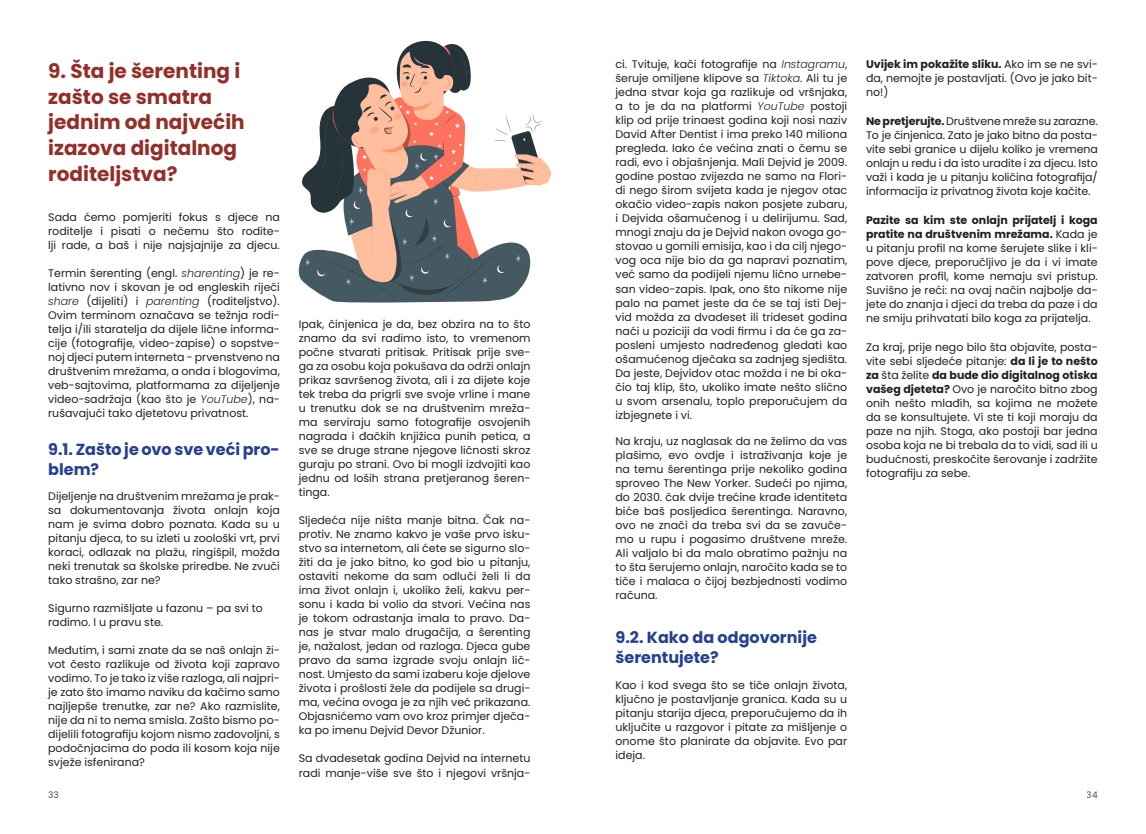
<style>
.page{position:relative;width:1146px;height:834px;background:#fff}
.page>*{position:absolute;margin:0;border:0;box-sizing:border-box;transform-origin:0 0}
.t1{font:700 20px/25.8px "Poppins";color:#942e28}
.t2{font:700 16px/20px "Poppins";color:#25408f}
.t3{font:11px/14px "Poppins";color:#231f20;text-align:justify}
.t4{font:9px "Poppins";color:#231f20}
.s1{font-weight:300;font-style:italic}
.s2{font-weight:700}
</style>
<div class="page">
<svg style="left:298px;top:40px;width:253px;height:263px"></svg>
<h1 class="t1" style="left:48px;top:58px;width:198px">9. Šta je šerenting i zašto se smatra jednim od najvećih izazova digitalnog roditeljstva?</h1>
<p class="t3" style="left:48px;top:210px;width:233px">Sada ćemo pomjeriti fokus s djece na roditelje i pisati o nečemu što rodite&shy;lji rade, a baš i nije najsjajnije za djecu.</p>
<p class="t3" style="left:48px;top:266px;width:233px">Termin šerenting (engl. <span class="s1">sharenting</span>) je re&shy;lativno nov i skovan je od engleskih riječi <span class="s1">share</span> (dijeliti) i <span class="s1">parenting</span> (roditeljstvo).<br>Ovim terminom označava se težnja rodi&shy;telja i/ili staratelja da dijele lične informa&shy;cije (fotografije, video-zapise) o sopstve&shy;noj djeci putem interneta − prvenstveno na društvenim mrežama, a onda i blogovima, veb-sajtovima, platformama za dijeljenje video-sadržaja (kao što je <span class="s1">YouTube</span>), na&shy;rušavajući tako djetetovu privatnost.</p>
<h2 class="t2" style="left:48px;top:439px;width:233px">9.1. Zašto je ovo sve veći pro&shy;blem?</h2>
<p class="t3" style="left:48px;top:489px;width:233px">Dijeljenje na društvenim mrežama je prak&shy;sa dokumentovanja života onlajn koja nam je svima dobro poznata. Kada su u pitanju djeca, to su izleti u zoološki vrt, prvi koraci, odlazak na plažu, ringišpil, možda neki trenutak sa školske priredbe. Ne zvuči tako strašno, zar ne?</p>
<p class="t3" style="left:48px;top:601px;width:216px">Sigurno razmišljate u fazonu – pa svi to radimo. I u pravu ste.</p>
<p class="t3" style="left:48px;top:643px;width:233px">Međutim, i sami znate da se naš onlajn ži&shy;vot često razlikuje od života koji zapravo vodimo. To je tako iz više razloga, ali najpri&shy;je zato što imamo naviku da kačimo samo najljepše trenutke, zar ne? Ako razmislite, nije da ni to nema smisla. Zašto bismo po&shy;dijelili fotografiju kojom nismo zadovoljni, s podočnjacima do poda ili kosom koja nije svježe isfenirana?</p>
<p class="t3" style="left:299px;top:317px;width:233px">Ipak, činjenica je da, bez obzira na to što znamo da svi radimo isto, to vremenom počne stvarati pritisak. Pritisak prije sve&shy;ga za osobu koja pokušava da održi onlajn prikaz savršenog života, ali i za dijete koje tek treba da prigrli sve svoje vrline i mane u trenutku dok se na društvenim mreža&shy;ma serviraju samo fotografije osvojenih nagrada i đačkih knjižica punih petica, a sve se druge strane njegove ličnosti skroz guraju po strani. Ovo bi mogli izdvojiti kao jednu od loših strana pretjeranog šeren&shy;tinga.</p>
<p class="t3" style="left:299px;top:513px;width:233px">Sljedeća nije ništa manje bitna. Čak na&shy;protiv. Ne znamo kakvo je vaše prvo isku&shy;stvo sa internetom, ali ćete se sigurno slo&shy;žiti da je jako bitno, ko god bio u pitanju, ostaviti nekome da sam odluči želi li da ima život onlajn i, ukoliko želi, kakvu per&shy;sonu i kada bi volio da stvori. Većina nas je tokom odrastanja imala to pravo. Da&shy;nas je stvar malo drugačija, a šerenting je, nažalost, jedan od razloga. Djeca gube pravo da sama izgrade svoju onlajn lič&shy;nost. Umjesto da sami izaberu koje djelove života i prošlosti žele da podijele sa drugi&shy;ma, većina ovoga je za njih već prikazana.<br>Objasnićemo vam ovo kroz primjer dječa&shy;ka po imenu Dejvid Devor Džunior.</p>
<p class="t3" style="left:299px;top:751px;width:233px">Sa dvadesetak godina Dejvid na internetu radi manje-više sve što i njegovi vršnja-</p>
<p class="t3" style="left:615px;top:57px;width:233px">ci. Tvituje, kači fotografije na <span class="s1">Instagramu</span>, šeruje omiljene klipove sa <span class="s1">Tiktoka</span>. Ali tu je jedna stvar koja ga razlikuje od vršnjaka, a to je da na platformi <span class="s1">YouTube</span> postoji klip od prije trinaest godina koji nosi naziv David After Dentist i ima preko 140 miliona pregleda. Iako će većina znati o čemu se radi, evo i objašnjenja. Mali Dejvid je 2009. godine postao zvijezda ne samo na Flori&shy;di nego širom svijeta kada je njegov otac okačio video-zapis nakon posjete zubaru, i Dejvida ošamućenog i u delirijumu. Sad, mnogi znaju da je Dejvid nakon ovoga go&shy;stovao u gomili emisija, kao i da cilj njego&shy;vog oca nije bio da ga napravi poznatim, već samo da podijeli njemu lično urnebe&shy;san video-zapis. Ipak, ono što nikome nije palo na pamet jeste da će se taj isti Dej&shy;vid možda za dvadeset ili trideset godina naći u poziciji da vodi firmu i da će ga za&shy;posleni umjesto nadređenog gledati kao ošamućenog dječaka sa zadnjeg sjedišta.<br>Da jeste, Dejvidov otac možda i ne bi oka&shy;čio taj klip, što, ukoliko imate nešto slično u svom arsenalu, toplo preporučujem da izbjegnete i vi.</p>
<p class="t3" style="left:615px;top:434px;width:233px">Na kraju, uz naglasak da ne želimo da vas plašimo, evo ovdje i istraživanja koje je na temu šerentinga prije nekoliko godina sproveo The New Yorker. Sudeći po njima, do 2030. čak dvije trećine krađe identiteta biće baš posljedica šerentinga. Naravno, ovo ne znači da treba svi da se zavuče&shy;mo u rupu i pogasimo društvene mreže.<br>Ali valjalo bi da malo obratimo pažnju na to šta šerujemo onlajn, naročito kada se to tiče i malaca o čijoj bezbjednosti vodimo računa.</p>
<h2 class="t2" style="left:615px;top:627px;width:203px">9.2. Kako da odgovornije šerentujete?</h2>
<p class="t3" style="left:615px;top:677px;width:233px">Kao i kod svega što se tiče onlajn života, ključno je postavljanje granica. Kada su u pitanju starija djeca, preporučujemo da ih uključite u razgovor i pitate za mišljenje o onome što planirate da objavite. Evo par ideja.</p>
<p class="t3" style="left:866px;top:57px;width:233px"><span class="s2">Uvijek im pokažite sliku.</span> Ako im se ne svi&shy;đa, nemojte je postavljati. (Ovo je jako bit&shy;no!)</p>
<p class="t3" style="left:866px;top:114px;width:233px"><span class="s2">Ne pretjerujte.</span> Društvene mreže su zarazne.<br>To je činjenica. Zato je jako bitno da posta&shy;vite sebi granice u dijelu koliko je vremena onlajn u redu i da isto uradite i za djecu. Isto važi i kada je u pitanju količina fotografija/ informacija iz privatnog života koje kačite.</p>
<p class="t3" style="left:866px;top:213px;width:233px"><span class="s2">Pazite sa kim ste onlajn prijatelj i koga pratite na društvenim mrežama.</span> Kada je u pitanju profil na kome šerujete slike i kli&shy;pove djece, preporučljivo je da i vi imate zatvoren profil, kome nemaju svi pristup.<br>Suvišno je reći: na ovaj način najbolje da&shy;jete do znanja i djeci da treba da paze i da ne smiju prihvatati bilo koga za prijatelja.</p>
<p class="t3" style="left:866px;top:340px;width:233px">Za kraj, prije nego bilo šta objavite, posta&shy;vite sebi sljedeće pitanje: <span class="s2">da li je to nešto za</span> šta želite <span class="s2">da bude dio digitalnog otiska vašeg djeteta?</span> Ovo je naročito bitno zbog onih nešto mlađih, sa kojima ne možete da se konsultujete. Vi ste ti koji moraju da paze na njih. Stoga, ako postoji bar jedna osoba koja ne bi trebala da to vidi, sad ili u budućnosti, preskočite šerovanje i zadržite fotografiju za sebe.</p>
<p class="t4" style="left:48px;top:789px;width:12px">33</p>
<p class="t4" style="left:1086px;top:789px;width:12px">34</p>
</div>
